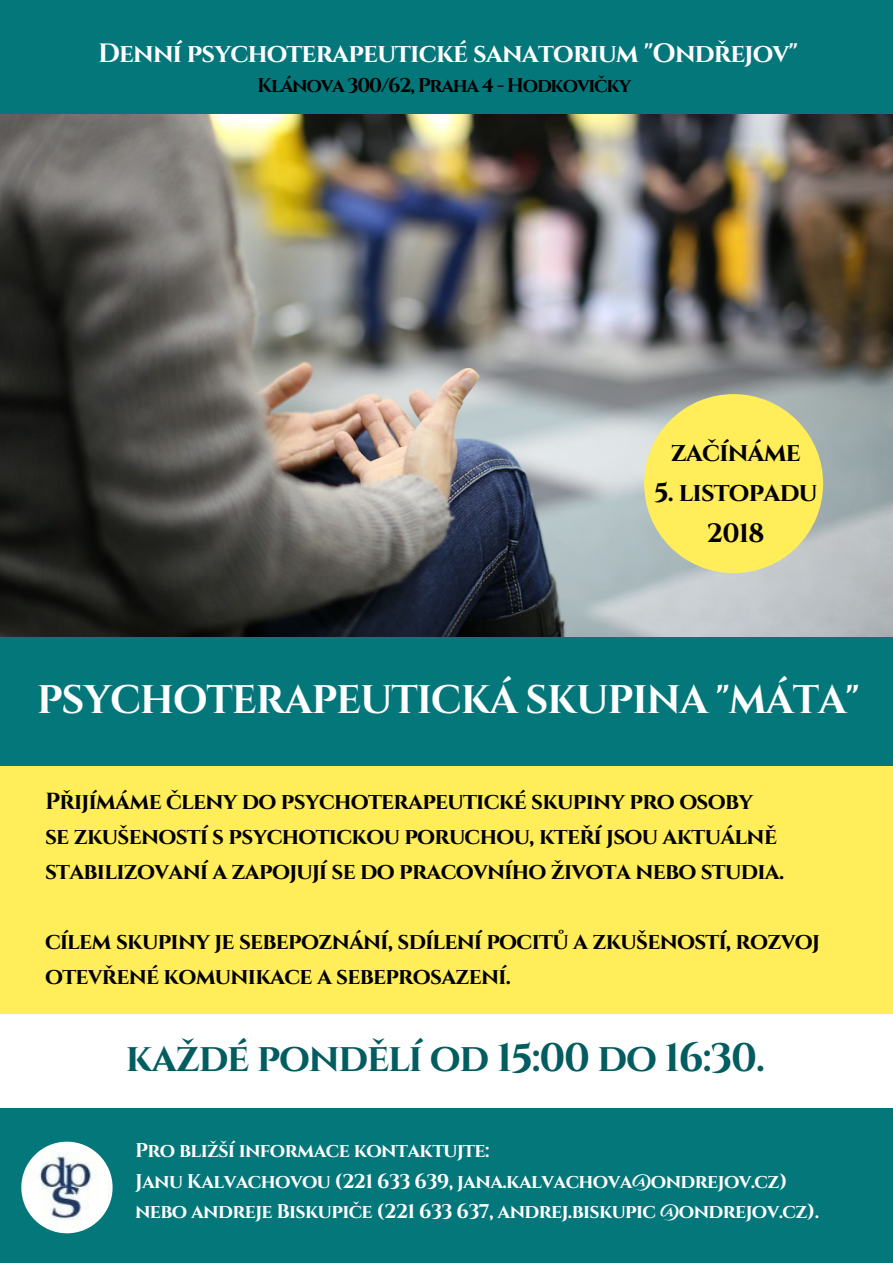
<style>
.page{position:relative;width:893px;height:1263px;background:#04777b}
.page>*{position:absolute;margin:0;border:0;box-sizing:border-box;transform-origin:0 0}
.t1{font:700 39.75px "Cinzel";letter-spacing:-.03em;color:#fff}
.t2{font:700 39.75px "Cinzel";letter-spacing:-.03em;color:#035d60}
.t3{font:700 26.55px "Cinzel";letter-spacing:-.03em;color:#fff}
.t4{font:700 26.55px/40.5px "Cinzel";letter-spacing:-.03em;color:#000;text-align:center}
.t5{font:700 23.25px/35px "Cinzel";letter-spacing:-.03em;color:#000}
.t6{font:700 19.8px/30.5px "Cinzel";letter-spacing:-.03em;color:#fff}
.t7{font:700 19.8px "Cinzel";letter-spacing:-.06em;color:#000}
</style>
<div class="page">
<img style="left:0;top:115px;width:893px;height:521px">
<div style="left:0;top:995px;width:893px;height:113px;background:#fff"></div>
<svg style="left:21px;top:1142px;width:92px;height:91px"></svg>
<div style="left:0;top:766px;width:893px;height:247px;background:#ffed59"></div>
<svg style="left:644px;top:394px;width:179px;height:179px;background:#ede16d"></svg>
<p class="t3" style="left:98px;top:36px;width:702px">Denní psychoterapeutické sanatorium "Ondřejov"</p>
<p class="t7" style="left:257px;top:73px;width:376px">Klánova 300/62, Praha 4 - Hodkovičky</p>
<p class="t4" style="left:671px;top:433px;width:131px">začínáme</p>
<p class="t4" style="left:654px;top:473px;width:165px">5. listopadu<br>2018</p>
<h1 class="t1" style="left:37px;top:675px;width:824px">PSYCHOTERAPEUTICKÁ SKUPINA "MÁTA"</h1>
<p class="t5" style="left:45px;top:785px;width:741px">Přijímáme členy do psychoterapeutické skupiny pro osoby<br>se zkušeností s psychotickou poruchou, kteří jsou aktuálně stabilizovaní a zapojují se do pracovního života nebo studia.</p>
<p class="t5" style="left:45px;top:924px;width:776px">cílem skupiny je sebepoznání, sdílení pocitů a zkušeností, rozvoj otevřené komunikace a sebeprosazení.</p>
<h1 class="t2" style="left:126px;top:1033px;width:640px">každé pondělí od 15:00 do 16:30.</h1>
<p class="t6" style="left:135px;top:1136px;width:685px">Pro bližší informace kontaktujte:<br>Janu Kalvachovou (221 633 639, jana.kalvachova@ondrejov.cz) nebo andreje Biskupiče (221 633 637, andrej.biskupic @ondrejov.cz).</p>
</div>
